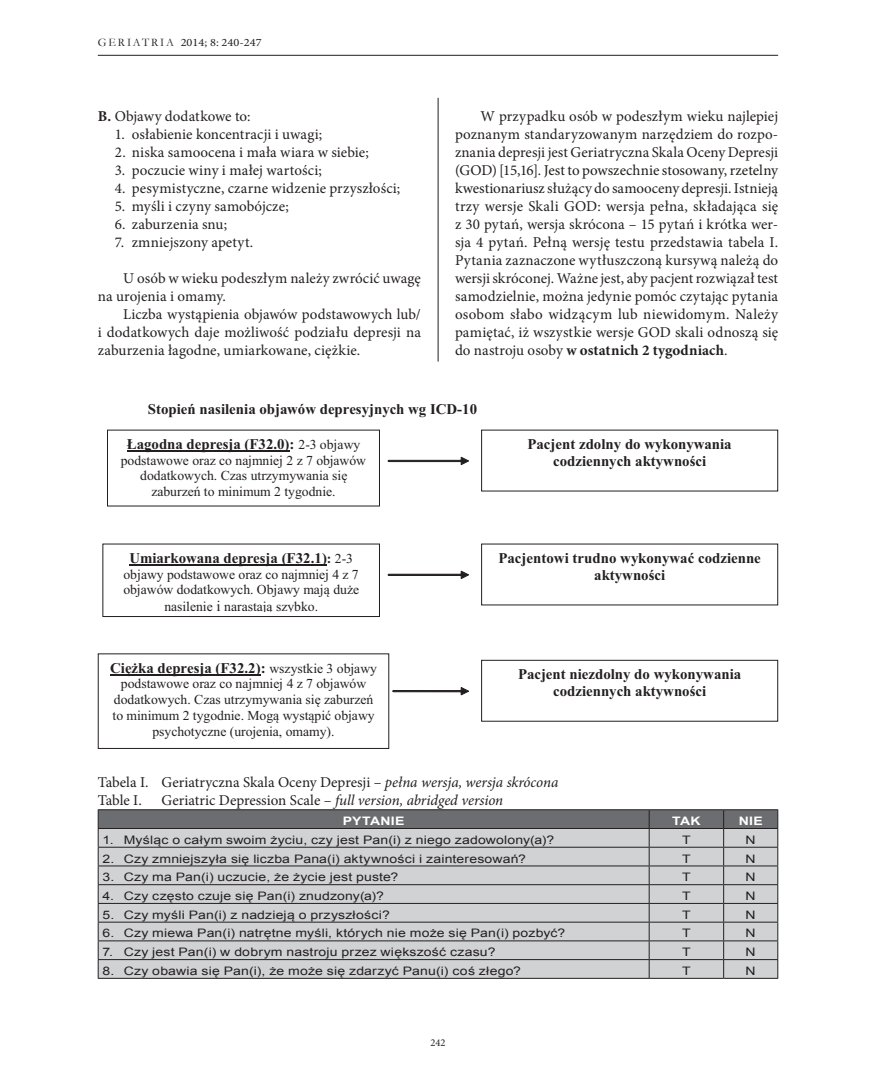
<style>
.page{position:relative;width:876px;height:1089px;background:#fff}
.page>*{position:absolute;margin:0;border:0;box-sizing:border-box;transform-origin:0 0}
.Main{font:15px/18px "Minion Pro";letter-spacing:.005em;color:#231f20;text-align:justify}
.Naglowek_tabeli{font:15px "Minion Pro";color:#231f20}
.Naglowek_tabeli-2{font:italic 15px "Minion Pro";letter-spacing:-.005em;color:#231f20}
.t1{font:700 14.85px/17.1px "Times New Roman";color:#231f20;text-align:center}
.t2{font:14.85px "Times New Roman";color:#231f20}
.t3{font:13.65px/15.8px "Times New Roman";color:#231f20;text-align:center}
.Tabela{font:11.7px "Arial";letter-spacing:.015em;color:#231f20;scale:1.2 1}
.Tabela-2{font:700 11.7px "Arial";letter-spacing:.02em;color:#fff;scale:1.2 1}
.t4{font:11.25px "Minion Pro";color:#231f20;scale:1.1 1}
.t5{font:10.5px "Minion Pro";color:#231f20}
.s1{font-family:"Garamond";font-size:11.55px}
.s2{font-weight:700}
.s3{color:#1d1d1b}
.s4{font-weight:400;font-size:13.65px}
.s5{font-size:13.65px}
.s6{font-size:14.85px}
.s7{font-style:italic}
.s8{font-style:normal}
</style>
<div class="page">
<hr style="left:98px;top:55px;width:680px;height:1px;background:#231f20">
<hr style="left:438px;top:98px;width:1px;height:263px;background:#231f20">
<hr style="left:127px;top:450px;width:163px;height:2px;background:#231f20">
<svg style="left:388px;top:457px;width:81px;height:8px"></svg>
<div style="left:102px;top:543px;width:278px;height:74px;background:#fff;border:1px solid #231f20"></div>
<hr style="left:129px;top:564px;width:198px;height:2px;background:#231f20">
<svg style="left:388px;top:571px;width:81px;height:8px"></svg>
<div style="left:98px;top:653px;width:291px;height:96px;border:1px solid #231f20"></div>
<hr style="left:110px;top:674px;width:151px;height:1px;background:#231f20">
<div style="left:481px;top:660px;width:297px;height:61px;border:1px solid #231f20"></div>
<svg style="left:393px;top:687px;width:76px;height:8px"></svg>
<svg style="left:98px;top:809px;width:680px;height:169px;background:#bcbcbe"></svg>
<hr style="left:98px;top:978px;width:551px;height:1px;background:#231f20">
<hr style="left:649px;top:978px;width:75px;height:1px;background:#231f20">
<hr style="left:724px;top:978px;width:54px;height:1px;background:#231f20">
<p class="t4" style="left:98px;top:35px;width:150px"><span class="s1">G E R I AT R I A</span> 2014; 8: 240-247</p>
<p class="Main" style="left:98px;top:107px;width:154px"><span class="s2">B.</span> Objawy dodatkowe to:</p>
<p class="Main" style="left:115px;top:125px;width:209px">1. osłabienie koncentracji i uwagi;</p>
<p class="Main" style="left:115px;top:143px;width:255px">2. niska samoocena i mała wiara w siebie;</p>
<p class="Main" style="left:115px;top:161px;width:208px">3. poczucie winy i małej wartości;</p>
<p class="Main" style="left:115px;top:179px;width:287px">4. pesymistyczne, czarne widzenie przyszłości;</p>
<p class="Main" style="left:115px;top:197px;width:176px">5. myśli i czyny samobójcze;</p>
<p class="Main" style="left:115px;top:215px;width:114px">6. zaburzenia snu;</p>
<p class="Main" style="left:115px;top:233px;width:140px">7. zmniejszony apetyt.</p>
<p class="Main" style="left:98px;top:269px;width:325px;text-indent:26px">U osób w wieku podeszłym należy zwrócić uwagę na urojenia i omamy.</p>
<p class="Main" style="left:98px;top:305px;width:325px;text-indent:26px">Liczba wystąpienia objawów podstawowych lub/ i dodatkowych daje możliwość podziału depresji na zaburzenia łagodne, umiarkowane, ciężkie.</p>
<p class="Main" style="left:455px;top:107px;width:325px;text-indent:26px">W przypadku osób w podeszłym wieku najlepiej poznanym standaryzowanym narzędziem do rozpo&shy;znania depresji jest Geriatryczna Skala Oceny Depresji (GOD) [15,16]. <span class="s3">Jest to powszechnie stosowany, rzetelny kwestionariusz</span> służący do samooceny depresji. Istnieją trzy wersje Skali GOD: wersja pełna, składająca się z 30 pytań, wersja skrócona – 15 pytań i krótka wer&shy;sja 4 pytań. Pełną wersję testu przedstawia tabela I.<br>Pytania zaznaczone wytłuszczoną kursywą należą do wersji skróconej. Ważne jest, aby pacjent rozwiązał test samodzielnie, można jedynie pomóc czytając pytania osobom słabo widzącym lub niewidomym. Należy pamiętać, iż wszystkie wersje GOD skali odnoszą się do nastroju osoby <span class="s2">w ostatnich 2 tygodniach</span>.</p>
<p class="t1" style="left:148px;top:400px;width:331px">Stopień nasilenia objawów depresyjnych wg ICD-10</p>
<p class="t2" style="left:148px;top:452px;width:165px">Diabetologicznego na 2013</p>
<p class="t1" style="left:127px;top:435px;width:235px">Łagodna depresja (F32.0): <span class="s4">2-3 objawy</span></p>
<p class="t3" style="left:121px;top:452px;width:247px">podstawowe oraz co najmniej 2 z 7 objawów dodatkowych. Czas utrzymywania się zaburzeń to minimum 2 tygodnie.</p>
<p class="t1" style="left:129px;top:549px;width:225px">Umiarkowana depresja (F32.1)<span class="s5">:</span> <span class="s4">2-3</span></p>
<p class="t3" style="left:123px;top:565px;width:237px;line-height:16.2px">objawy podstawowe oraz co najmniej 4 z 7 objawów dodatkowych. Objawy mają duże nasilenie <span class="s6">i</span> narastają szybko.</p>
<p class="t2" style="left:148px;top:566px;width:165px">Diabetologicznego na 2013</p>
<p class="t1" style="left:528px;top:435px;width:206px">Pacjent zdolny do wykonywania codziennych aktywności</p>
<p class="t1" style="left:499px;top:548px;width:264px;line-height:17.7px">Pacjentowi trudno wykonywać codzienne aktywności</p>
<p class="t1" style="left:110px;top:658px;width:268px">Ciężka depresja (F32.2): <span class="s4">wszystkie 3 objawy</span></p>
<p class="t3" style="left:112px;top:675px;width:264px">podstawowe oraz co najmniej 4 z 7 objawów dodatkowych. Czas utrzymywania się zaburzeń to minimum 2 tygodnie. Mogą wystąpić objawy psychotyczne (urojenia, omamy).</p>
<p class="t1" style="left:518px;top:665px;width:225px;line-height:17.5px">Pacjent niezdolny do wykonywania codziennych aktywności</p>
<p class="Naglowek_tabeli" style="left:98px;top:772px;width:462px">Tabela I. Geriatryczna Skala Oceny Depresji – <span class="s7">pełna wersja, wersja skrócona</span></p>
<p class="Naglowek_tabeli" style="left:98px;top:790px;width:45px">Table I.</p>
<p class="Naglowek_tabeli-2" style="left:162px;top:790px;width:343px"><span class="s8">Geriatric Depression Scale –</span> full version, abridged version</p>
<p class="Tabela-2" style="left:343px;top:813px;width:53px">PYTANIE</p>
<p class="Tabela-2" style="left:672px;top:813px;width:25px">TAK</p>
<p class="Tabela-2" style="left:739px;top:813px;width:22px">NIE</p>
<p class="Tabela" style="left:102px;top:832px;width:378px">1. Myśląc o całym swoim życiu, czy jest Pan(i) z niego zadowolony(a)?</p>
<p class="Tabela" style="left:682px;top:832px;width:9px">T</p>
<p class="Tabela" style="left:746px;top:832px;width:10px">N</p>
<p class="Tabela" style="left:102px;top:850px;width:355px">2. Czy zmniejszyła się liczba Pana(i) aktywności i zainteresowań?</p>
<p class="Tabela" style="left:682px;top:850px;width:9px">T</p>
<p class="Tabela" style="left:746px;top:850px;width:10px">N</p>
<p class="Tabela" style="left:102px;top:869px;width:248px">3. Czy ma Pan(i) uczucie, że życie jest puste?</p>
<p class="Tabela" style="left:682px;top:869px;width:9px">T</p>
<p class="Tabela" style="left:746px;top:869px;width:10px">N</p>
<p class="Tabela" style="left:102px;top:888px;width:236px">4. Czy często czuje się Pan(i) znudzony(a)?</p>
<p class="Tabela" style="left:682px;top:888px;width:9px">T</p>
<p class="Tabela" style="left:746px;top:888px;width:10px">N</p>
<p class="Tabela" style="left:102px;top:907px;width:241px">5. Czy myśli Pan(i) z nadzieją o przyszłości?</p>
<p class="Tabela" style="left:682px;top:907px;width:9px">T</p>
<p class="Tabela" style="left:746px;top:907px;width:10px">N</p>
<p class="Tabela" style="left:102px;top:925px;width:387px">6. Czy miewa Pan(i) natrętne myśli, których nie może się Pan(i) pozbyć?</p>
<p class="Tabela" style="left:682px;top:925px;width:9px">T</p>
<p class="Tabela" style="left:746px;top:925px;width:10px">N</p>
<p class="Tabela" style="left:102px;top:944px;width:329px">7. Czy jest Pan(i) w dobrym nastroju przez większość czasu?</p>
<p class="Tabela" style="left:682px;top:944px;width:9px">T</p>
<p class="Tabela" style="left:746px;top:944px;width:10px">N</p>
<p class="Tabela" style="left:102px;top:963px;width:350px">8. Czy obawia się Pan(i), że może się zdarzyć Panu(i) coś złego?</p>
<p class="Tabela" style="left:682px;top:963px;width:9px">T</p>
<p class="Tabela" style="left:746px;top:963px;width:10px">N</p>
<p class="t2" style="left:148px;top:682px;width:165px">Diabetologicznego na 2013</p>
<p class="t5" style="left:430px;top:1035px;width:17px">242</p>
</div>
